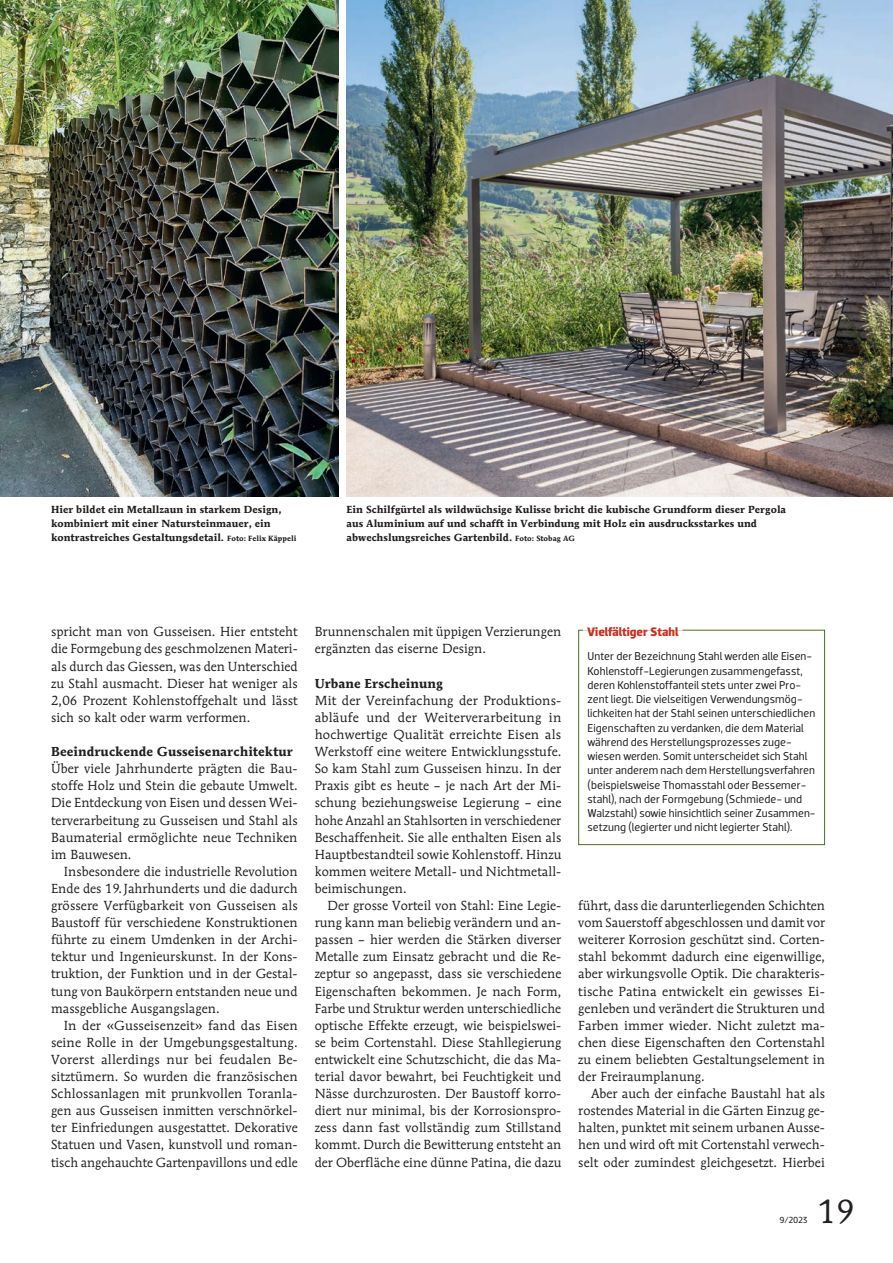
<style>
.page{position:relative;width:893px;height:1263px;background:#fff}
.page>*{position:absolute;margin:0;border:0;box-sizing:border-box;transform-origin:0 0}
.t1{font:33px "Mendoza Roman";color:#231f20}
.t2{font:13.05px/17.1px "Mendoza Roman";letter-spacing:.005em;color:#231f20;text-align:justify}
.t3{font:700 12.9px "Mendoza Roman";letter-spacing:.005em;color:#231f20}
.t4{font:700 12.6px "Dobra";color:#ca3020}
.t5{font:11.55px/14.2px "Dobra";color:#231f20}
.t6{font:700 10.2px/14.2px "Mendoza Roman";letter-spacing:.005em;color:#231f20}
.t7{font:9px "Dobra";color:#231f20}
.s1{font-size:7.5px}
</style>
<div class="page">
<img style="left:347px;top:0;width:546px;height:497px">
<img style="left:0;top:0;width:338px;height:497px">
<div style="left:578px;top:630px;width:247px;height:215px;border:1px solid #4b711c"></div>
<hr style="left:583px;top:628px;width:100px;height:3px;background:#fff">
<p class="t6" style="left:51px;top:502px;width:247px">Hier bildet ein Metallzaun in starkem Design, kombiniert mit einer Natursteinmauer, ein kontrastreiches Gestaltungsdetail. <span class="s1">Foto: Felix Käppeli</span></p>
<p class="t6" style="left:347px;top:502px;width:441px">Ein Schilfgürtel als wildwüchsige Kulisse bricht die kubische Grundform dieser Pergola aus Aluminium auf und schafft in Verbindung mit Holz ein ausdrucksstarkes und abwechslungsreiches Gartenbild. <span class="s1">Foto: Stobag AG</span></p>
<p class="t2" style="left:51px;top:623px;width:248px">spricht man von Gusseisen. Hier entsteht die Formgebung des geschmolzenen Materi&shy;als durch das Giessen, was den Unterschied zu Stahl ausmacht. Dieser hat weniger als 2,06 Prozent Kohlenstoffgehalt und lässt sich so kalt oder warm verformen.</p>
<p class="t3" style="left:51px;top:743px;width:243px">Beeindruckende Gusseisenarchitektur</p>
<p class="t2" style="left:51px;top:760px;width:248px">Über viele Jahrhunderte prägten die Bau&shy;stoffe Holz und Stein die gebaute Umwelt.<br>Die Entdeckung von Eisen und dessen Wei&shy;terverarbeitung zu Gusseisen und Stahl als Baumaterial ermöglichte neue Techniken im Bauwesen.</p>
<p class="t2" style="left:51px;top:863px;width:248px;text-indent:13px">Insbesondere die industrielle Revolution Ende des 19.Jahrhunderts und die dadurch grössere Verfügbarkeit von Gusseisen als Baustoff für verschiedene Konstruktionen führte zu einem Umdenken in der Archi&shy;tektur und Ingenieurskunst. In der Kons&shy;truktion, der Funktion und in der Gestal&shy;tung von Baukörpern entstanden neue und massgebliche Ausgangslagen.</p>
<p class="t2" style="left:51px;top:1016px;width:248px;text-indent:13px">In der «Gusseisenzeit» fand das Eisen seine Rolle in der Umgebungsgestaltung.<br>Vorerst allerdings nur bei feudalen Be&shy;sitztümern. So wurden die französischen Schlossanlagen mit prunkvollen Toranla&shy;gen aus Gusseisen inmitten verschnörkel&shy;ter Einfriedungen ausgestattet. Dekorative Statuen und Vasen, kunstvoll und roman&shy;tisch angehauchte Gartenpavillons und edle</p>
<p class="t2" style="left:315px;top:623px;width:248px">Brunnenschalen mit üppigen Verzierungen ergänzten das eiserne Design.</p>
<p class="t3" style="left:315px;top:675px;width:130px">Urbane Erscheinung</p>
<p class="t2" style="left:315px;top:692px;width:248px">Mit der Vereinfachung der Produktions&shy;abläufe und der Weiterverarbeitung in hochwertige Qualität erreichte Eisen als Werkstoff eine weitere Entwicklungsstufe.<br>So kam Stahl zum Gusseisen hinzu. In der Praxis gibt es heute – je nach Art der Mi&shy;schung beziehungsweise Legierung – eine hohe Anzahl an Stahlsorten in verschiedener Beschaffenheit. Sie alle enthalten Eisen als Hauptbestandteil sowie Kohlenstoff. Hinzu kommen weitere Metall- und Nichtmetall&shy;beimischungen.</p>
<p class="t2" style="left:315px;top:897px;width:248px;text-indent:13px">Der grosse Vorteil von Stahl: Eine Legie&shy;rung kann man beliebig verändern und an&shy;passen – hier werden die Stärken diverser Metalle zum Einsatz gebracht und die Re&shy;zeptur so angepasst, dass sie verschiedene Eigenschaften bekommen. Je nach Form, Farbe und Struktur werden unterschiedliche optische Effekte erzeugt, wie beispielswei&shy;se beim Cortenstahl. Diese Stahllegierung entwickelt eine Schutzschicht, die das Ma&shy;terial davor bewahrt, bei Feuchtigkeit und Nässe durchzurosten. Der Baustoff korro&shy;diert nur minimal, bis der Korrosionspro&shy;zess dann fast vollständig zum Stillstand kommt. Durch die Bewitterung entsteht an der Oberfläche eine dünne Patina, die dazu</p>
<p class="t2" style="left:578px;top:897px;width:248px">führt, dass die darunterliegenden Schichten vom Sauerstoff abgeschlossen und damit vor weiterer Korrosion geschützt sind. Corten&shy;stahl bekommt dadurch eine eigenwillige, aber wirkungsvolle Optik. Die charakteris&shy;tische Patina entwickelt ein gewisses Ei&shy;genleben und verändert die Strukturen und Farben immer wieder. Nicht zuletzt ma&shy;chen diese Eigenschaften den Cortenstahl zu einem beliebten Gestaltungselement in der Freiraumplanung.</p>
<p class="t4" style="left:587px;top:624px;width:93px">Vielfältiger Stahl</p>
<p class="t5" style="left:588px;top:649px;width:230px">Unter der Bezeichnung Stahl werden alle Eisen-Kohlenstoff-Legierungen zusammengefasst, deren Kohlenstoffanteil stets unter zwei Pro&shy;zent liegt. Die vielseitigen Verwendungsmög&shy;lichkeiten hat der Stahl seinen unterschiedlichen Eigenschaften zu verdanken, die dem Material während des Herstellungsprozesses zuge&shy;wiesen werden. Somit unterscheidet sich Stahl unter anderem nach dem Herstellungsverfahren (beispielsweise Thomasstahl oder Bessemer&shy;stahl), nach der Formgebung (Schmiede- und Walzstahl) sowie hinsichtlich seiner Zusammen&shy;setzung (legierter und nicht legierter Stahl).</p>
<p class="t2" style="left:578px;top:1085px;width:248px;text-indent:13px">Aber auch der einfache Baustahl hat als rostendes Material in die Gärten Einzug ge&shy;halten, punktet mit seinem urbanen Ausse&shy;hen und wird oft mit Cortenstahl verwech&shy;selt oder zumindest gleichgesetzt. Hierbei</p>
<p class="t7" style="left:779px;top:1214px;width:29px">9/2023</p>
<h1 class="t1" style="left:817px;top:1191px;width:39px">19</h1>
</div>
